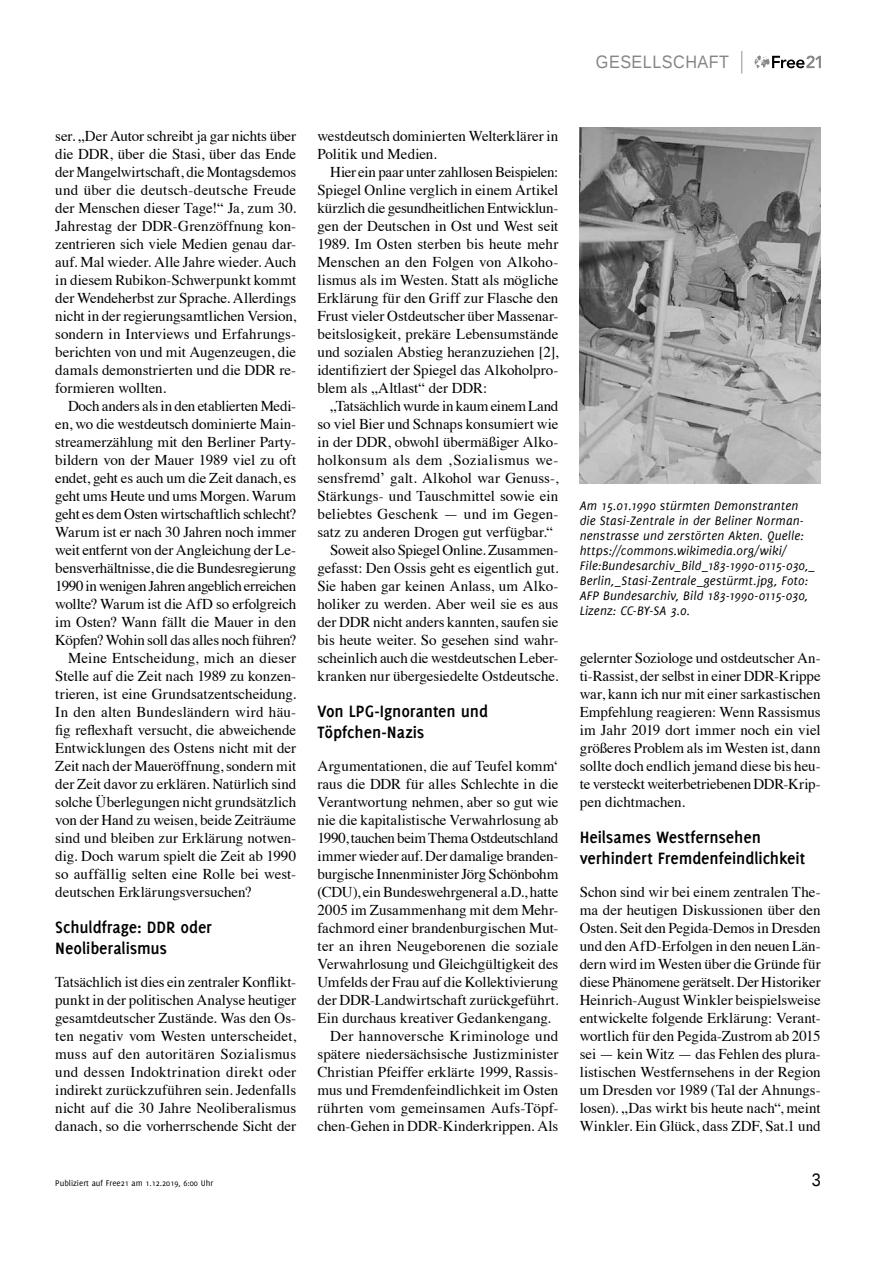
<style>
.page{position:relative;width:893px;height:1263px;background:#fff}
.page>*{position:absolute;margin:0;border:0;box-sizing:border-box;transform-origin:0 0}
.t1{font:700 18px/21px "Delicious";letter-spacing:-.005em;color:#000}
.t2{font:18px "Liberation Sans";letter-spacing:.03em;color:#868686;scale:.9 1}
.t3{font:18px "Liberation Sans";color:#000;scale:.9 1}
.t4{font:15px/18px "Times";letter-spacing:-.005em;color:#000;text-align:justify}
.t5{font:15px "Times";letter-spacing:.02em;color:#000}
.t6{font:15px "Times";letter-spacing:-.035em;color:#000}
.t7{font:15px "Times";letter-spacing:-.025em;color:#000}
.t8{font:15px "Times";letter-spacing:.015em;color:#000}
.t9{font:italic 13.5px/15px "Delicious";letter-spacing:.01em;color:#000}
.t10{font:9px "Delicious";color:#000}
</style>
<div class="page">
<svg style="left:755px;top:55px;width:66px;height:13px"></svg>
<svg style="left:741px;top:51px;width:1px;height:23px"></svg>
<img style="left:580px;top:128px;width:241px;height:355px">
<p class="t2" style="left:596px;top:52px;width:149px">GESELLSCHAFT</p>
<p class="t4" style="left:55px;top:126px;width:242px">ser. „Der Autor schreibt ja gar nichts über die DDR, über die Stasi, über das Ende der Mangelwirtschaft, die Montagsdemos und über die deutsch-deutsche Freude der Menschen dieser Tage!“ Ja, zum 30.<br>Jahrestag der DDR-Grenzöffnung kon&shy;zentrieren sich viele Medien genau dar&shy;auf. Mal wieder. Alle Jahre wieder. Auch in diesem Rubikon-Schwerpunkt kommt der Wendeherbst zur Sprache. Allerdings nicht in der regierungsamtlichen Version, sondern in Interviews und Erfahrungs&shy;berichten von und mit Augenzeugen, die damals demonstrierten und die DDR re&shy;formieren wollten.</p>
<p class="t4" style="left:68px;top:396px;width:230px">Doch anders als in den etablierten Medi-</p>
<p class="t4" style="left:55px;top:414px;width:242px">en, wo die westdeutsch dominierte Main-</p>
<p class="t4" style="left:55px;top:432px;width:242px">streamerzählung mit den Berliner Party-</p>
<p class="t4" style="left:55px;top:450px;width:242px">bildern von der Mauer 1989 viel zu oft</p>
<p class="t4" style="left:55px;top:468px;width:242px">endet, geht es auch um die Zeit danach, es</p>
<p class="t4" style="left:55px;top:486px;width:242px">geht ums Heute und ums Morgen. Warum</p>
<p class="t4" style="left:55px;top:504px;width:242px">geht es dem Osten wirtschaftlich schlecht?</p>
<p class="t4" style="left:55px;top:522px;width:242px">Warum ist er nach 30 Jahren noch immer</p>
<p class="t4" style="left:55px;top:540px;width:242px">weit entfernt von der Angleichung der Le-</p>
<p class="t4" style="left:55px;top:558px;width:242px">bensverhältnisse, die die Bundesregierung</p>
<p class="t6" style="left:55px;top:572px;width:242px">1990 in wenigen Jahren angeblich erreichen</p>
<p class="t4" style="left:55px;top:594px;width:242px">wollte? Warum ist die AfD so erfolgreich</p>
<p class="t4" style="left:55px;top:612px;width:242px">im Osten? Wann fällt die Mauer in den</p>
<p class="t4" style="left:55px;top:630px;width:242px">Köpfen? Wohin soll das alles noch führen?</p>
<p class="t4" style="left:68px;top:648px;width:230px">Meine Entscheidung, mich an dieser</p>
<p class="t4" style="left:55px;top:666px;width:242px">Stelle auf die Zeit nach 1989 zu konzen-</p>
<p class="t4" style="left:55px;top:684px;width:242px">trieren, ist eine Grundsatzentscheidung.</p>
<p class="t8" style="left:55px;top:698px;width:242px">In den alten Bundesländern wird häu-</p>
<p class="t4" style="left:55px;top:720px;width:242px">fig reflexhaft versucht, die abweichende</p>
<p class="t4" style="left:55px;top:738px;width:242px">Entwicklungen des Ostens nicht mit der</p>
<p class="t4" style="left:55px;top:756px;width:242px">Zeit nach der Maueröffnung, sondern mit</p>
<p class="t4" style="left:55px;top:774px;width:242px">der Zeit davor zu erklären. Natürlich sind</p>
<p class="t4" style="left:55px;top:792px;width:242px">solche Überlegungen nicht grundsätzlich</p>
<p class="t4" style="left:55px;top:810px;width:242px">von der Hand zu weisen, beide Zeiträume</p>
<p class="t4" style="left:55px;top:828px;width:242px">sind und bleiben zur Erklärung notwen-</p>
<p class="t4" style="left:55px;top:846px;width:242px">dig. Doch warum spielt die Zeit ab 1990</p>
<p class="t4" style="left:55px;top:864px;width:242px">so auffällig selten eine Rolle bei west-</p>
<p class="t4" style="left:55px;top:882px;width:198px">deutschen Erklärungsversuchen?</p>
<p class="t1" style="left:55px;top:917px;width:158px">Schuldfrage: DDR oder<br>Neoliberalismus</p>
<p class="t4" style="left:55px;top:972px;width:242px">Tatsächlich ist dies ein zentraler Konflikt&shy;punkt in der politischen Analyse heutiger gesamtdeutscher Zustände. Was den Os&shy;ten negativ vom Westen unterscheidet, muss auf den autoritären Sozialismus und dessen Indoktrination direkt oder indirekt zurückzuführen sein. Jedenfalls nicht auf die 30 Jahre Neoliberalismus danach, so die vorherrschende Sicht der</p>
<p class="t4" style="left:317px;top:126px;width:242px">westdeutsch dominierten Welterklärer in<br>Politik und Medien.</p>
<p class="t4" style="left:317px;top:162px;width:242px;text-indent:13px">Hier ein paar unter zahllosen Beispielen:<br>Spiegel Online verglich in einem Artikel kürzlich die gesundheitlichen Entwicklun&shy;gen der Deutschen in Ost und West seit 1989. Im Osten sterben bis heute mehr Menschen an den Folgen von Alkoho&shy;lismus als im Westen. Statt als mögliche Erklärung für den Griff zur Flasche den Frust vieler Ostdeutscher über Massenar&shy;beitslosigkeit, prekäre Lebensumstände und sozialen Abstieg heranzuziehen [2], identifiziert der Spiegel das Alkoholpro&shy;blem als „Altlast“ der DDR:</p>
<p class="t4" style="left:330px;top:396px;width:230px">„Tatsächlich wurde in kaum einem Land</p>
<p class="t4" style="left:317px;top:414px;width:242px">so viel Bier und Schnaps konsumiert wie</p>
<p class="t4" style="left:317px;top:432px;width:242px">in der DDR, obwohl übermäßiger Alko-</p>
<p class="t5" style="left:317px;top:446px;width:242px">holkonsum als dem ‚Sozialismus we-</p>
<p class="t4" style="left:317px;top:468px;width:242px">sensfremd’ galt. Alkohol war Genuss-,</p>
<p class="t4" style="left:317px;top:486px;width:242px">Stärkungs- und Tauschmittel sowie ein</p>
<p class="t4" style="left:317px;top:504px;width:242px">beliebtes Geschenk — und im Gegen-</p>
<p class="t4" style="left:317px;top:522px;width:237px">satz zu anderen Drogen gut verfügbar.“</p>
<p class="t4" style="left:330px;top:540px;width:230px">Soweit also Spiegel Online. Zusammen-</p>
<p class="t4" style="left:317px;top:558px;width:242px">gefasst: Den Ossis geht es eigentlich gut.</p>
<p class="t4" style="left:317px;top:576px;width:242px">Sie haben gar keinen Anlass, um Alko-</p>
<p class="t4" style="left:317px;top:594px;width:242px">holiker zu werden. Aber weil sie es aus</p>
<p class="t4" style="left:317px;top:612px;width:242px">der DDR nicht anders kannten, saufen sie</p>
<p class="t4" style="left:317px;top:630px;width:242px">bis heute weiter. So gesehen sind wahr-</p>
<p class="t4" style="left:317px;top:648px;width:242px">scheinlich auch die westdeutschen Leber-</p>
<p class="t4" style="left:317px;top:666px;width:242px">kranken nur übergesiedelte Ostdeutsche.</p>
<p class="t1" style="left:317px;top:701px;width:172px">Von LPG-Ignoranten und<br>Töpfchen-Nazis</p>
<p class="t4" style="left:317px;top:756px;width:242px">Argumentationen, die auf Teufel komm‘</p>
<p class="t4" style="left:317px;top:774px;width:242px">raus die DDR für alles Schlechte in die</p>
<p class="t4" style="left:317px;top:792px;width:242px">Verantwortung nehmen, aber so gut wie</p>
<p class="t4" style="left:317px;top:810px;width:242px">nie die kapitalistische Verwahrlosung ab</p>
<p class="t7" style="left:317px;top:824px;width:242px">1990, tauchen beim Thema Ostdeutschland</p>
<p class="t4" style="left:317px;top:846px;width:242px">immer wieder auf. Der damalige branden-</p>
<p class="t4" style="left:317px;top:864px;width:242px">burgische Innenminister Jörg Schönbohm</p>
<p class="t4" style="left:317px;top:882px;width:242px">(CDU), ein Bundeswehrgeneral a.D., hatte</p>
<p class="t4" style="left:317px;top:900px;width:242px">2005 im Zusammenhang mit dem Mehr-</p>
<p class="t4" style="left:317px;top:918px;width:242px">fachmord einer brandenburgischen Mut-</p>
<p class="t4" style="left:317px;top:936px;width:242px">ter an ihren Neugeborenen die soziale</p>
<p class="t4" style="left:317px;top:954px;width:242px">Verwahrlosung und Gleichgültigkeit des</p>
<p class="t4" style="left:317px;top:972px;width:242px">Umfelds der Frau auf die Kollektivierung</p>
<p class="t4" style="left:317px;top:990px;width:242px">der DDR-Landwirtschaft zurückgeführt.</p>
<p class="t4" style="left:317px;top:1008px;width:235px">Ein durchaus kreativer Gedankengang.</p>
<p class="t5" style="left:330px;top:1022px;width:230px">Der hannoversche Kriminologe und</p>
<p class="t4" style="left:317px;top:1044px;width:242px">spätere niedersächsische Justizminister</p>
<p class="t4" style="left:317px;top:1062px;width:242px">Christian Pfeiffer erklärte 1999, Rassis-</p>
<p class="t4" style="left:317px;top:1080px;width:242px">mus und Fremdenfeindlichkeit im Osten</p>
<p class="t4" style="left:317px;top:1098px;width:242px">rührten vom gemeinsamen Aufs-Töpf-</p>
<p class="t4" style="left:317px;top:1116px;width:242px">chen-Gehen in DDR-Kinderkrippen. Als</p>
<p class="t9" style="left:580px;top:498px;width:236px">Am 15.01.1990 stürmten Demonstranten die Stasi-Zentrale in der Beliner Norman&shy;nenstrasse und zerstörten Akten. Quelle: https://commons.wikimedia.org/wiki/ File:Bundesarchiv_Bild_183-1990-0115-030,_ Berlin,_Stasi-Zentrale_gestürmt.jpg, Foto:<br>AFP Bundesarchiv, Bild 183-1990-0115-030, Lizenz: CC-BY-SA 3.0.</p>
<p class="t4" style="left:580px;top:648px;width:242px">gelernter Soziologe und ostdeutscher An&shy;ti-Rassist, der selbst in einer DDR-Krippe war, kann ich nur mit einer sarkastischen Empfehlung reagieren: Wenn Rassismus im Jahr 2019 dort immer noch ein viel größeres Problem als im Westen ist, dann sollte doch endlich jemand diese bis heu&shy;te versteckt weiterbetriebenen DDR-Krip&shy;pen dichtmachen.</p>
<p class="t1" style="left:580px;top:827px;width:227px">Heilsames Westfernsehen verhindert Fremdenfeindlichkeit</p>
<p class="t4" style="left:580px;top:882px;width:242px">Schon sind wir bei einem zentralen The&shy;ma der heutigen Diskussionen über den Osten. Seit den Pegida-Demos in Dresden und den AfD-Erfolgen in den neuen Län&shy;dern wird im Westen über die Gründe für diese Phänomene gerätselt. Der Historiker Heinrich-August Winkler beispielsweise entwickelte folgende Erklärung: Verant&shy;wortlich für den Pegida-Zustrom ab 2015 sei — kein Witz — das Fehlen des plura&shy;listischen Westfernsehens in der Region um Dresden vor 1989 (Tal der Ahnungs&shy;losen). „Das wirkt bis heute nach“, meint Winkler. Ein Glück, dass ZDF, Sat.1 und</p>
<p class="t10" style="left:55px;top:1178px;width:159px">Publiziert auf Free21 am 1.12.2019, 6:00 Uhr</p>
<p class="t3" style="left:812px;top:1169px;width:12px">3</p>
</div>
